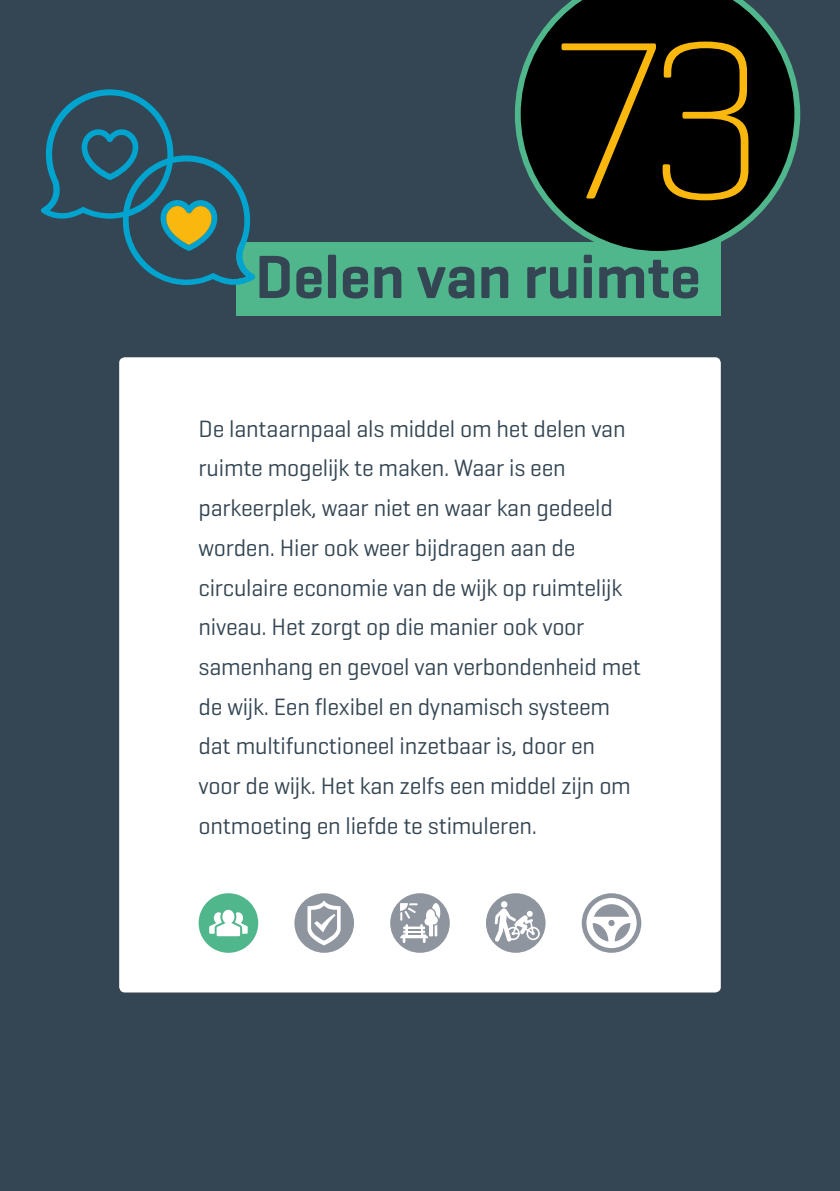
<style>
.page{position:relative;width:840px;height:1191px;background:#fff}
.page>*{position:absolute;margin:0;border:0;box-sizing:border-box;transform-origin:0 0}
.t1{font:200 228px "Geogrotesque";color:#fab70e}
.t2{font:600 62px "Geogrotesque";color:#344653}
.t3{font:24px/39.6px "Geogrotesque";letter-spacing:-.01em;color:#344653}
</style>
<div class="page">
<div style="left:0;top:0;width:839px;height:1191px;background:#344653"></div>
<div style="left:236px;top:242px;width:484px;height:73px;background:#50b68c"></div>
<div style="left:119px;top:357px;width:601px;height:635px;background:#fff;border-radius:6px"></div>
<svg style="left:41px;top:89px;width:214px;height:196px"></svg>
<svg style="left:80px;top:128px;width:166px;height:155px"></svg>
<svg style="left:514px;top:0;width:285px;height:257px"></svg>
<svg style="left:390px;top:893px;width:59px;height:59px"></svg>
<svg style="left:486px;top:893px;width:59px;height:59px"></svg>
<svg style="left:294px;top:893px;width:60px;height:59px"></svg>
<svg style="left:581px;top:893px;width:60px;height:59px"></svg>
<svg style="left:198px;top:893px;width:60px;height:59px"></svg>
<h1 class="t1" style="left:548px;top:-21px;width:220px">73</h1>
<h2 class="t2" style="left:255px;top:238px;width:447px">Delen van ruimte</h2>
<p class="t3" style="left:198px;top:408px;width:443px">De lantaarnpaal als middel om het delen van ruimte mogelijk te maken. Waar is een parkeerplek, waar niet en waar kan gedeeld worden. Hier ook weer bijdragen aan de circulaire economie van de wijk op ruimtelijk niveau. Het zorgt op die manier ook voor samenhang en gevoel van verbondenheid met de wijk. Een flexibel en dynamisch systeem dat multifunctioneel inzetbaar is, door en voor de wijk. Het kan zelfs een middel zijn om ontmoeting en liefde te stimuleren.</p>
</div>
